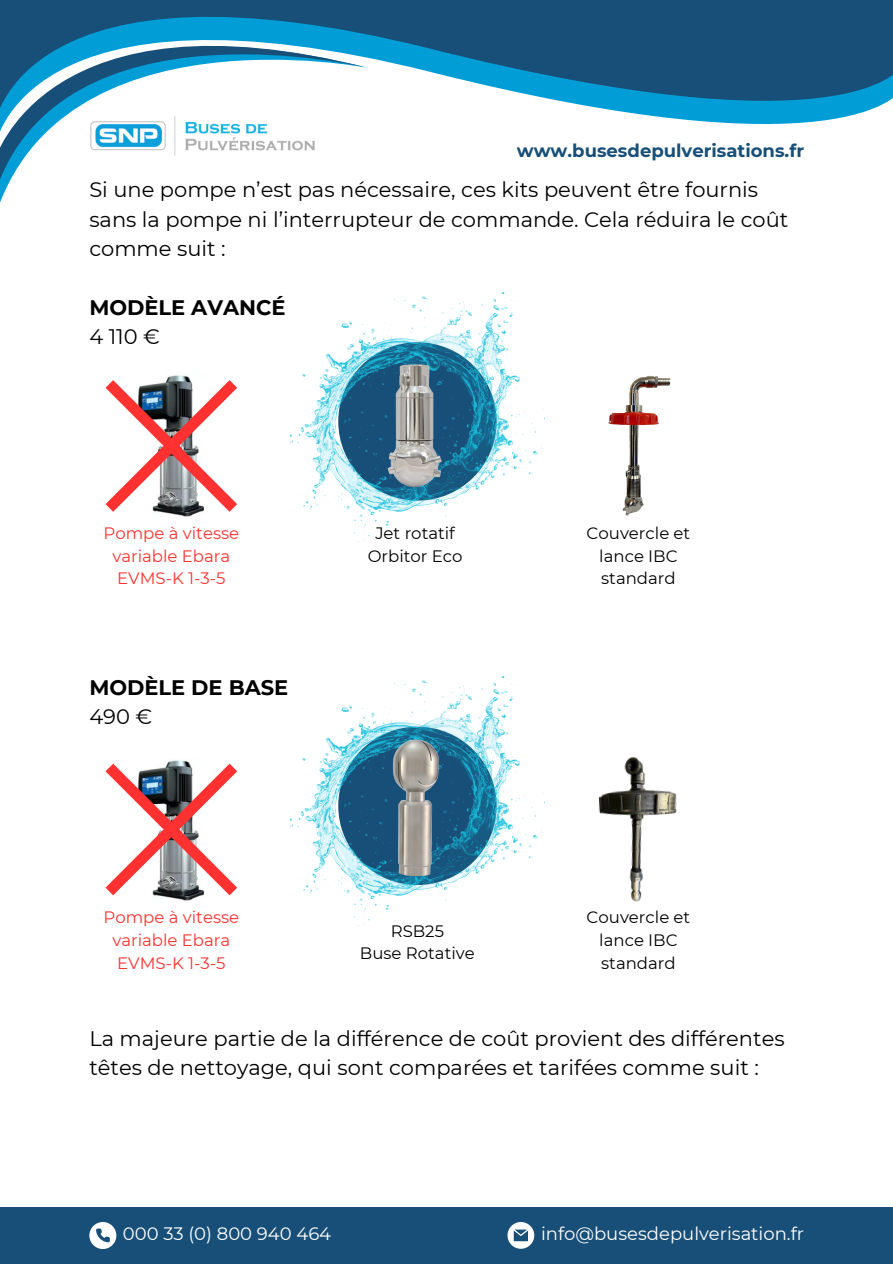
<style>
.page{position:relative;width:893px;height:1264px;background:#fff}
.page>*{position:absolute;margin:0;border:0;box-sizing:border-box;transform-origin:0 0}
.t1{font:21px/29.2px "Montserrat";color:#000}
.t2{font:700 21px/29.2px "Montserrat";color:#000}
.t3{font:18px "Montserrat";color:#fff}
.t4{font:700 18px "Montserrat";color:#184f78}
.t5{font:16.5px/22.6px "Montserrat";color:#000;text-align:center}
.t6{font:16.5px/22.6px "Montserrat";color:#ff3131;text-align:center}
.s1{font-weight:400}
</style>
<div class="page">
<svg style="left:368px;top:0;width:524px;height:124px;fill:#184f78"></svg>
<svg style="left:0;top:0;width:368px;height:193px"></svg>
<img style="left:291px;top:292px;width:253px;height:251px">
<img style="left:338px;top:347px;width:158px;height:158px;border-radius:50%">
<img style="left:608px;top:376px;width:63px;height:140px">
<img style="left:161px;top:375px;width:38px;height:142px">
<img style="left:291px;top:676px;width:253px;height:251px">
<img style="left:153px;top:760px;width:51px;height:141px">
<img style="left:388px;top:735px;width:53px;height:141px">
<img style="left:598px;top:757px;width:79px;height:145px">
<svg style="left:105px;top:380px;width:132px;height:132px"></svg>
<svg style="left:105px;top:763px;width:132px;height:132px"></svg>
<div style="left:0;top:1207px;width:892px;height:56px;background:#184f78"></div>
<svg style="left:89px;top:1222px;width:27px;height:26px"></svg>
<svg style="left:507px;top:1222px;width:27px;height:26px"></svg>
<img style="left:89px;top:115px;width:229px;height:42px">
<p class="t4" style="left:517px;top:140px;width:289px">www.busesdepulverisations.fr</p>
<p class="t1" style="left:89px;top:175px;width:700px">Si une pompe n’est pas nécessaire, ces kits peuvent être fournis sans la pompe ni l’interrupteur de commande. Cela réduira le coût comme suit :</p>
<p class="t2" style="left:89px;top:292px;width:198px">MODÈLE AVANCÉ<br><span class="s1">4 110 €</span></p>
<p class="t5" style="left:375px;top:521px;width:81px">Jet rotatif</p>
<p class="t5" style="left:367px;top:544px;width:96px">Orbitor Eco</p>
<p class="t6" style="left:103px;top:521px;width:137px">Pompe à vitesse variable Ebara<br>EVMS-K 1-3-5</p>
<p class="t5" style="left:586px;top:521px;width:105px">Couvercle et lance IBC standard</p>
<h3 class="t2" style="left:89px;top:672px;width:200px">MODÈLE DE BASE<br><span class="s1">490 €</span></h3>
<p class="t6" style="left:103px;top:905px;width:137px">Pompe à vitesse variable Ebara<br>EVMS-K 1-3-5</p>
<p class="t5" style="left:586px;top:905px;width:105px">Couvercle et lance IBC standard</p>
<p class="t5" style="left:390px;top:919px;width:55px">RSB25</p>
<p class="t5" style="left:360px;top:942px;width:116px">Buse Rotative</p>
<h2 class="t1" style="left:89px;top:1023px;width:696px">La majeure partie de la différence de coût provient des différentes têtes de nettoyage, qui sont comparées et tarifées comme suit :</h2>
<p class="t3" style="left:123px;top:1222px;width:210px">000 33 (0) 800 940 464</p>
<p class="t3" style="left:541px;top:1222px;width:264px">info@busesdepulverisation.fr</p>
</div>
